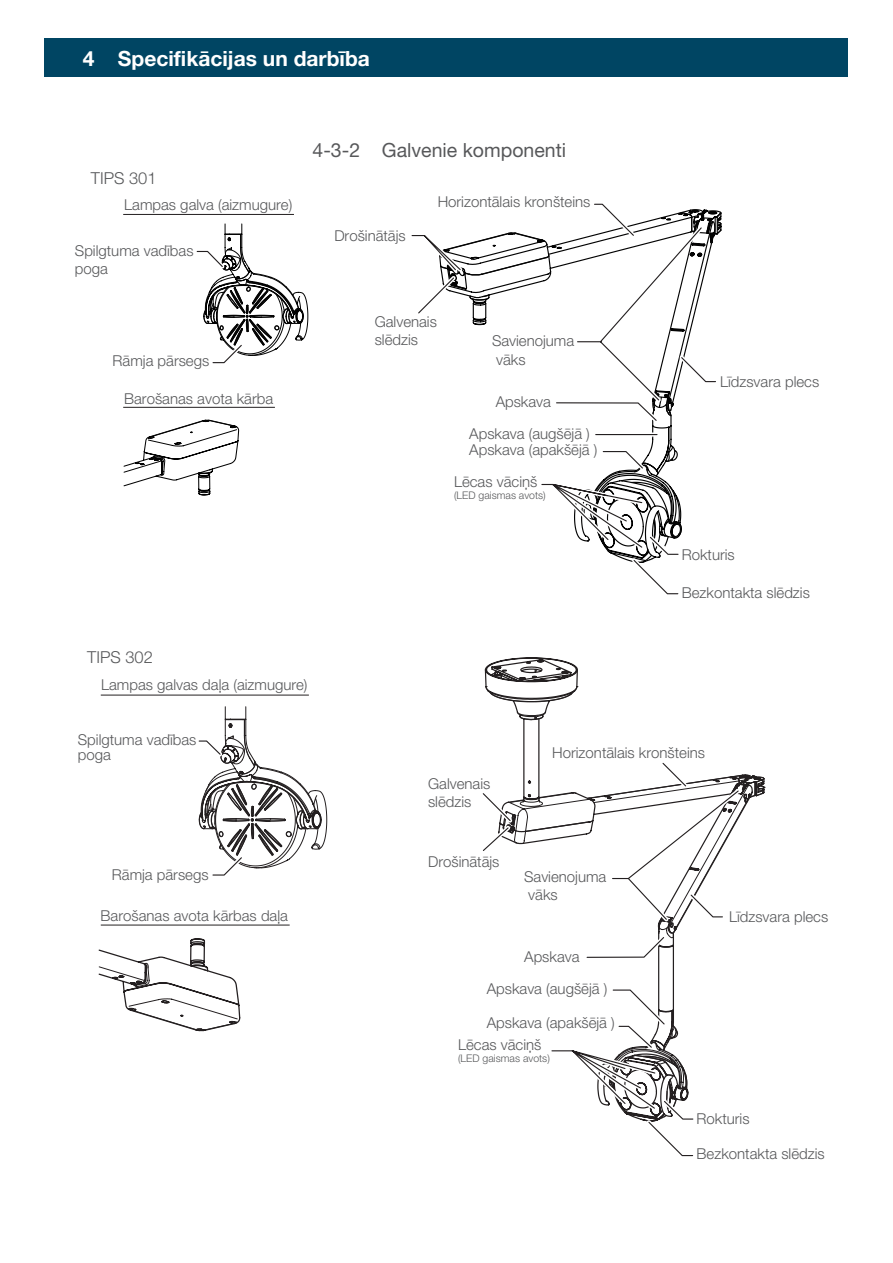
<style>
.page{position:relative;width:893px;height:1263px;background:#fff}
.page>*{position:absolute;margin:0;border:0;box-sizing:border-box;transform-origin:0 0}
.t1{font:700 21px "Helvetica Neue LT Pro";color:#fff}
.t2{font:19.5px "Helvetica Neue LT Pro";color:#57585a}
.t3{font:300 16.5px "Helvetica Neue LT Pro";color:#57585a}
.t4{font:300 15px/18px "Helvetica Neue LT Pro";color:#57585a}
.t5{font:300 10.5px "Helvetica Neue LT Pro";color:#57585a}
</style>
<div class="page">
<hr style="left:123px;top:214px;width:171px;height:1px;background:#231f20">
<svg style="left:123px;top:419px;width:117px;height:77px"></svg>
<hr style="left:123px;top:407px;width:152px;height:1px;background:#231f20">
<svg style="left:632px;top:558px;width:47px;height:37px"></svg>
<hr style="left:101px;top:695px;width:208px;height:1px;background:#242021">
<hr style="left:101px;top:925px;width:189px;height:1px;background:#242021">
<svg style="left:98px;top:938px;width:143px;height:94px"></svg>
<div style="left:45px;top:38px;width:803px;height:39px;background:#004563"></div>
<svg style="left:198px;top:706px;width:130px;height:170px"></svg>
<svg style="left:482px;top:657px;width:283px;height:500px"></svg>
<svg style="left:411px;top:203px;width:306px;height:352px"></svg>
<svg style="left:196px;top:223px;width:113px;height:141px"></svg>
<h1 class="t1" style="left:83px;top:46px;width:288px">4 Specifikācijas un darbība</h1>
<p class="t3" style="left:91px;top:168px;width:67px">TIPS 301</p>
<p class="t4" style="left:124px;top:195px;width:170px">Lampas galva (aizmugure)</p>
<p class="t4" style="left:75px;top:241px;width:120px">Spilgtuma vadības poga</p>
<p class="t4" style="left:113px;top:351px;width:98px">Rāmja pārsegs</p>
<p class="t4" style="left:124px;top:390px;width:150px">Barošanas avota kārba</p>
<h2 class="t2" style="left:313px;top:138px;width:255px">4-3-2 Galvenie komponenti</h2>
<p class="t4" style="left:334px;top:226px;width:73px">Drošinātājs</p>
<p class="t4" style="left:438px;top:193px;width:154px">Horizontālais kronšteins</p>
<p class="t4" style="left:375px;top:312px;width:64px">Galvenais slēdzis</p>
<p class="t4" style="left:492px;top:332px;width:84px">Savienojuma vāks</p>
<p class="t4" style="left:496px;top:392px;width:57px">Apskava</p>
<p class="t4" style="left:469px;top:426px;width:130px;line-height:15.6px">Apskava (augšējā )<br>Apskava (apakšējā )</p>
<p class="t4" style="left:454px;top:472px;width:85px">Lēcas vāciņš</p>
<p class="t5" style="left:454px;top:489px;width:93px">(LED gaismas avots)</p>
<p class="t3" style="left:87px;top:647px;width:67px">TIPS 302</p>
<p class="t4" style="left:101px;top:675px;width:208px">Lampas galvas daļa (aizmugure)</p>
<p class="t4" style="left:720px;top:372px;width:101px">Līdzsvara plecs</p>
<p class="t4" style="left:682px;top:545px;width:55px">Rokturis</p>
<p class="t4" style="left:682px;top:583px;width:130px">Bezkontakta slēdzis</p>
<p class="t4" style="left:78px;top:732px;width:120px;line-height:15px">Spilgtuma vadības poga</p>
<p class="t4" style="left:112px;top:865px;width:98px">Rāmja pārsegs</p>
<p class="t4" style="left:101px;top:906px;width:189px">Barošanas avota kārbas daļa</p>
<p class="t4" style="left:428px;top:774px;width:64px">Galvenais slēdzis</p>
<p class="t4" style="left:428px;top:852px;width:73px">Drošinātājs</p>
<p class="t4" style="left:552px;top:743px;width:154px">Horizontālais kronšteins</p>
<p class="t4" style="left:524px;top:867px;width:84px">Savienojuma vāks</p>
<p class="t4" style="left:487px;top:941px;width:122px;line-height:31.5px;text-indent:37px">Apskava<br>Apskava (augšējā )</p>
<p class="t4" style="left:458px;top:1011px;width:158px;line-height:22px;text-indent:29px">Apskava (apakšējā )<br>Lēcas vāciņš</p>
<p class="t5" style="left:458px;top:1052px;width:93px">(LED gaismas avots)</p>
<p class="t4" style="left:729px;top:907px;width:101px">Līdzsvara plecs</p>
<p class="t4" style="left:697px;top:1110px;width:55px">Rokturis</p>
<p class="t4" style="left:697px;top:1145px;width:130px">Bezkontakta slēdzis</p>
</div>
